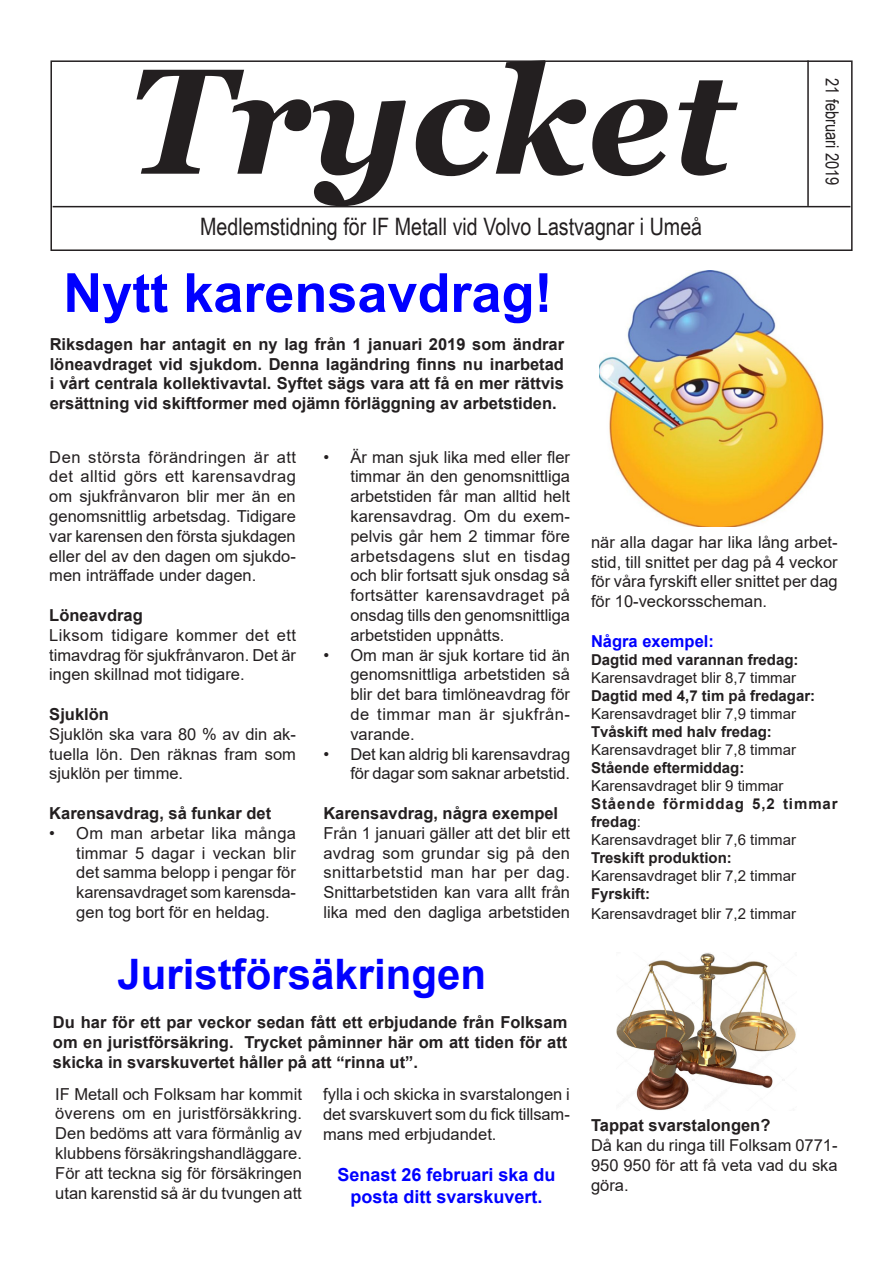
<style>
.page{position:relative;width:893px;height:1263px;background:#fff}
.page>*{position:absolute;margin:0;border:0;box-sizing:border-box;transform-origin:0 0}
.t1{font:italic 700 150px "Georgia";color:#231f20}
.t2{font:700 54px "Arial";color:#00f}
.t3{font:700 42px "Arial";color:#00f}
.t4{font:24px "Arial Narrow";color:#231f20}
.t5{font:700 18px/21.6px "Arial";color:#00f;text-align:center}
.t6{font:18px "Arial Narrow";color:#231f20}
.t7{font:16.5px/19.8px "Arial";color:#231f20;text-align:justify}
.t8{font:700 16.5px/19.8px "Arial";color:#231f20;text-align:justify}
.t9{font:700 16.5px "Arial";color:#00f}
.t10{font:15px "Arial";color:#231f20}
.t11{font:700 15px "Arial";color:#231f20}
.t12{font:700 15px/18px "Arial";letter-spacing:.06em;color:#231f20}
.s1{font-weight:400}
</style>
<div class="page">
<div style="left:50px;top:60px;width:803px;height:191px;border:2px solid #231f20"></div>
<hr style="left:53px;top:206px;width:797px;height:1px;background:#231f20">
<hr style="left:807px;top:60px;width:2px;height:146px;background:#231f20">
<img style="left:599px;top:270px;width:225px;height:257px">
<img style="left:616px;top:953px;width:180px;height:157px">
<p class="t1" style="left:128px;top:24px;width:607px">Trycket</p>
<p class="t6" style="left:845px;top:78px;width:109px;rotate:90deg">21 februari 2019</p>
<p class="t4" style="left:200px;top:209px;width:504px">Medlemstidning för IF Metall vid Volvo Lastvagnar i Umeå</p>
<p class="t2" style="left:63px;top:255px;width:491px">Nytt karensavdrag!</p>
<p class="t8" style="left:50px;top:334px;width:516px">Riksdagen har antagit en ny lag från 1 januari 2019 som ändrar löneavdraget vid sjukdom. Denna lagändring finns nu inarbetad i vårt centrala kollektivavtal. Syftet sägs vara att få en mer rättvis ersättning vid skiftformer med ojämn förläggning av arbetstiden.</p>
<p class="t7" style="left:49px;top:447px;width:248px">Den största förändringen är att det alltid görs ett karensavdrag om sjukfrånvaron blir mer än en genomsnittlig arbetsdag. Tidigare var karensen den första sjukdagen eller del av den dagen om sjukdo&shy;men inträffade under dagen.</p>
<p class="t8" style="left:49px;top:605px;width:95px">Löneavdrag</p>
<p class="t7" style="left:49px;top:625px;width:248px">Liksom tidigare kommer det ett timavdrag för sjukfrånvaron. Det är ingen skillnad mot tidigare.</p>
<p class="t8" style="left:49px;top:704px;width:61px">Sjuklön</p>
<p class="t7" style="left:49px;top:724px;width:248px">Sjuklön ska vara 80 % av din ak&shy;tuella lön. Den räknas fram som sjuklön per timme.</p>
<p class="t8" style="left:49px;top:803px;width:223px">Karensavdrag, så funkar det</p>
<p class="t7" style="left:76px;top:823px;width:221px;text-indent:-27px">• Om man arbetar lika många timmar 5 dagar i veckan blir det samma belopp i pengar för karensavdraget som karensda&shy;gen tog bort för en heldag.</p>
<p class="t7" style="left:350px;top:447px;width:221px;text-indent:-27px">• Är man sjuk lika med eller fler timmar än den genomsnittliga arbetstiden får man alltid helt karensavdrag. Om du exem&shy;pelvis går hem 2 timmar före arbetsdagens slut en tisdag och blir fortsatt sjuk onsdag så fortsätter karensavdraget på onsdag tills den genomsnittliga arbetstiden uppnåtts.</p>
<p class="t7" style="left:350px;top:645px;width:221px;text-indent:-27px">• Om man är sjuk kortare tid än genomsnittliga arbetstiden så blir det bara timlöneavdrag för de timmar man är sjukfrån&shy;varande.</p>
<p class="t7" style="left:323px;top:744px;width:248px;text-align:right">• Det kan aldrig bli karensavdrag för dagar som saknar arbetstid.</p>
<p class="t8" style="left:323px;top:803px;width:236px">Karensavdrag, några exempel</p>
<p class="t7" style="left:323px;top:823px;width:248px">Från 1 januari gäller att det blir ett avdrag som grundar sig på den snittarbetstid man har per dag.<br>Snittarbetstiden kan vara allt från lika med den dagliga arbetstiden</p>
<p class="t7" style="left:591px;top:532px;width:248px">när alla dagar har lika lång arbet&shy;stid, till snittet per dag på 4 veckor för våra fyrskift eller snittet per dag för 10-veckorsscheman.</p>
<p class="t9" style="left:591px;top:629px;width:124px">Några exempel:</p>
<p class="t11" style="left:591px;top:649px;width:209px">Dagtid med varannan fredag:</p>
<p class="t10" style="left:591px;top:667px;width:207px">Karensavdraget blir 8,7 timmar</p>
<p class="t11" style="left:591px;top:685px;width:226px">Dagtid med 4,7 tim på fredagar:</p>
<p class="t10" style="left:591px;top:703px;width:207px">Karensavdraget blir 7,9 timmar</p>
<p class="t11" style="left:591px;top:721px;width:182px">Tvåskift med halv fredag:</p>
<p class="t10" style="left:591px;top:739px;width:207px">Karensavdraget blir 7,8 timmar</p>
<p class="t11" style="left:591px;top:757px;width:155px">Stående eftermiddag:</p>
<p class="t10" style="left:591px;top:775px;width:194px">Karensavdraget blir 9 timmar</p>
<p class="t12" style="left:591px;top:795px;width:248px">Stående förmiddag 5,2 timmar fredag<span class="s1">:</span></p>
<p class="t10" style="left:591px;top:829px;width:207px">Karensavdraget blir 7,6 timmar</p>
<p class="t11" style="left:591px;top:847px;width:142px">Treskift produktion:</p>
<p class="t10" style="left:591px;top:865px;width:207px">Karensavdraget blir 7,2 timmar</p>
<p class="t11" style="left:591px;top:883px;width:61px">Fyrskift:</p>
<p class="t10" style="left:591px;top:903px;width:207px">Karensavdraget blir 7,2 timmar</p>
<p class="t3" style="left:117px;top:945px;width:370px">Juristförsäkringen</p>
<p class="t8" style="left:53px;top:1013px;width:516px">Du har för ett par veckor sedan fått ett erbjudande från Folksam om en juristförsäkring. Trycket påminner här om att tiden för att skicka in svarskuvertet håller på att “rinna ut”.</p>
<p class="t7" style="left:55px;top:1084px;width:248px">IF Metall och Folksam har kommit överens om en juristförsäkkring.<br>Den bedöms att vara förmånlig av klubbens försäkringshandläggare.<br>För att teckna sig för försäkringen utan karenstid så är du tvungen att</p>
<p class="t7" style="left:323px;top:1084px;width:248px">fylla i och skicka in svarstalongen i det svarskuvert som du fick tillsam&shy;mans med erbjudandet.</p>
<p class="t5" style="left:337px;top:1164px;width:220px">Senast 26 februari ska du posta ditt svarskuvert.</p>
<p class="t8" style="left:591px;top:1116px;width:181px">Tappat svarstalongen?</p>
<p class="t7" style="left:591px;top:1135px;width:248px">Då kan du ringa till Folksam 0771- 950 950 för att få veta vad du ska göra.</p>
</div>
